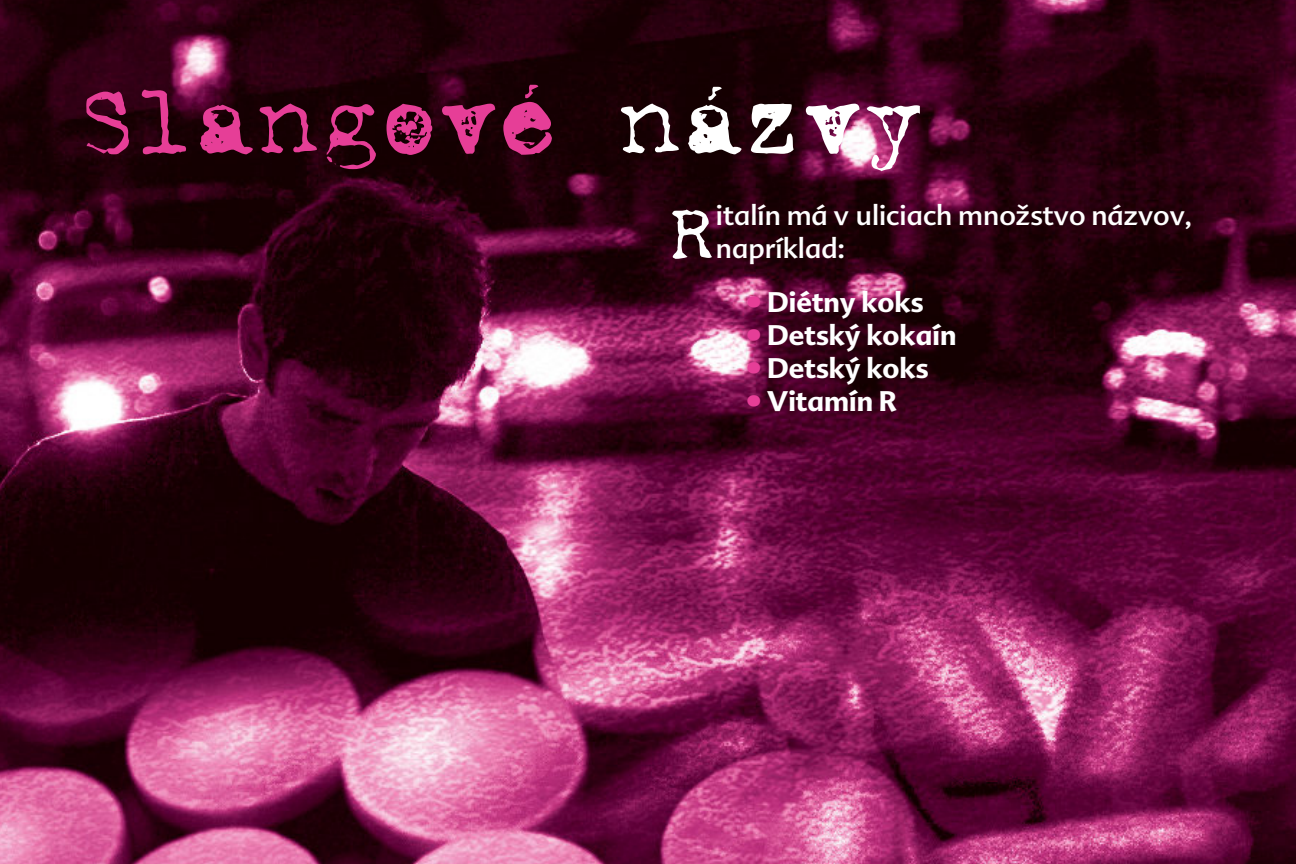
<style>
.page{position:relative;width:1296px;height:864px;background:#fff}
.page>*{position:absolute;margin:0;border:0;box-sizing:border-box;transform-origin:0 0}
.t1{font:102px "Vintage Typewriter Accented CE";color:#e63e97}
.t2{font:80.1px "Vintage Typewriter Accented CE";color:#fff}
.t3{font:700 27px "Advert CE";color:#fff}
.t4{font:27px/33px "Advert CE Regular";color:#fff}
.s1{color:#fff}
.s2{color:#e63e97}
</style>
<div class="page">
<img style="left:0;top:0;width:1296px;height:864px">
<h1 class="t1" style="left:76px;top:72px;width:851px">Slangové <span class="s1">názvy</span></h1>
<h2 class="t2" style="left:668px;top:194px;width:49px">R</h2>
<p class="t4" style="left:716px;top:198px;width:478px">italín má v uliciach množstvo názvov, napríklad:</p>
<p class="t3" style="left:747px;top:285px;width:178px"><span class="s2">•</span> Diétny koks</p>
<p class="t3" style="left:747px;top:318px;width:211px"><span class="s2">•</span> Detský kokaín</p>
<p class="t3" style="left:747px;top:351px;width:183px"><span class="s2">•</span> Detský koks</p>
<p class="t3" style="left:747px;top:384px;width:152px"><span class="s2">•</span> Vitamín R</p>
</div>
